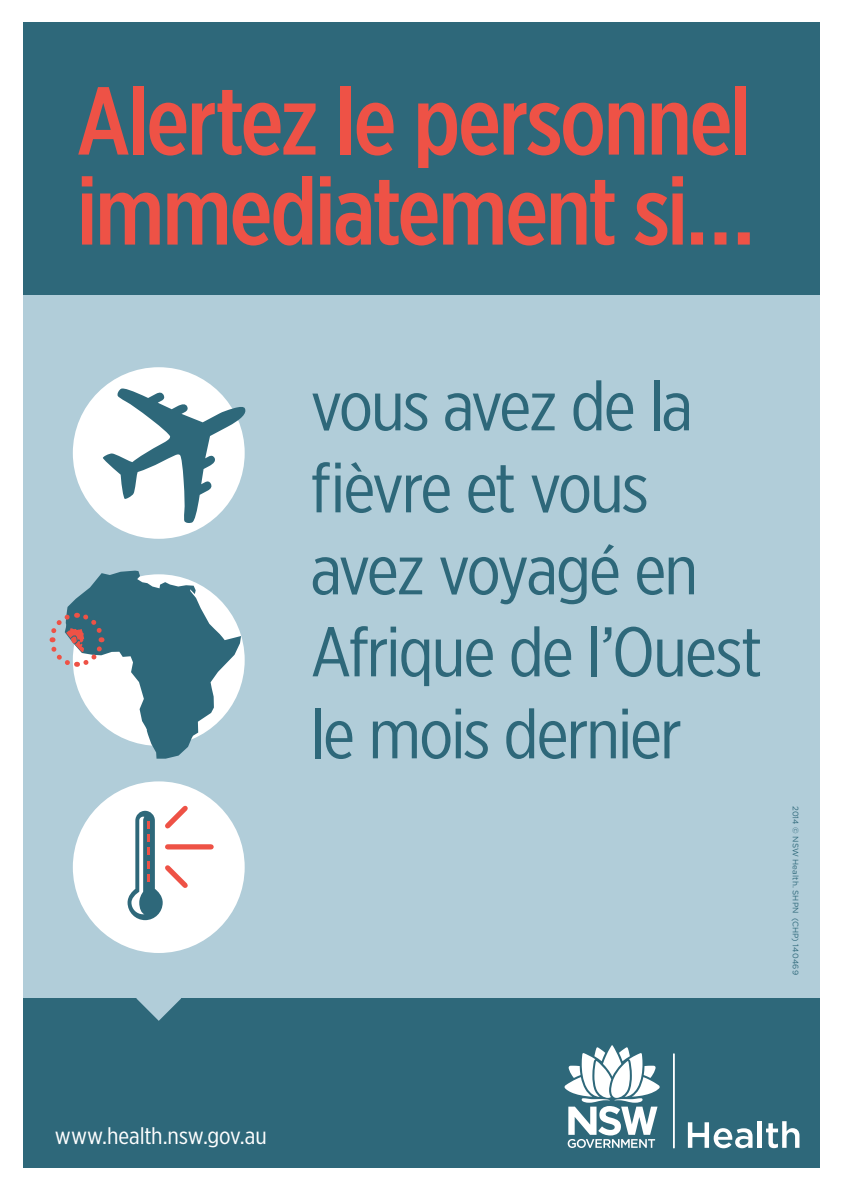
<style>
.page{position:relative;width:842px;height:1191px;background:#fff}
.page>*{position:absolute;margin:0;border:0;box-sizing:border-box;transform-origin:0 0}
.t1{font:500 96px/90px "Gotham X Narrow";letter-spacing:-.025em;color:#ee5246}
.t2{font:70px/82px "Gotham X Narrow";letter-spacing:-.03em;color:#2e687a;scale:1.08 1}
.t3{font:23.5px "Gotham X Narrow";letter-spacing:-.005em;color:#fff;scale:1.08 1}
.t4{font:8px "Gotham";letter-spacing:.02em;color:#2e687a}
</style>
<div class="page">
<div style="left:23px;top:295px;width:796px;height:703px;background:#b1cdd9"></div>
<div style="left:23px;top:998px;width:796px;height:170px;background:#2e687a"></div>
<svg style="left:136px;top:998px;width:45px;height:22px"></svg>
<div style="left:23px;top:23px;width:796px;height:272px;background:#2e687a"></div>
<hr style="left:673px;top:1053px;width:2px;height:95px;background:#fff">
<svg style="left:688px;top:1122px;width:64px;height:26px"></svg>
<hr style="left:758px;top:1121px;width:4px;height:26px;background:#fff">
<svg style="left:766px;top:1121px;width:33px;height:27px"></svg>
<svg style="left:564px;top:1045px;width:96px;height:103px"></svg>
<div style="left:73px;top:781px;width:172px;height:172px;background:#fff;border-radius:50%"></div>
<div style="left:73px;top:367px;width:172px;height:172px;background:#fff;border-radius:50%"></div>
<svg style="left:103px;top:387px;width:143px;height:136px"></svg>
<div style="left:168px;top:844px;width:43px;height:5px;background:#ee5246"></div>
<svg style="left:128px;top:805px;width:65px;height:115px"></svg>
<svg style="left:49px;top:570px;width:192px;height:188px"></svg>
<h1 class="t1" style="left:77px;top:75px;width:680px">Alertez le personnel immediatement si…</h1>
<p class="t2" style="left:310px;top:363px;width:420px">vous avez de la fièvre et vous avez voyagé en<br>Afrique de l’Ouest le mois dernier</p>
<p class="t4" style="left:801px;top:805px;width:171px;rotate:90deg">2014 © NSW Health. SHPN (CHP) 140469</p>
<p class="t3" style="left:55px;top:1121px;width:198px">www.health.nsw.gov.au</p>
</div>
